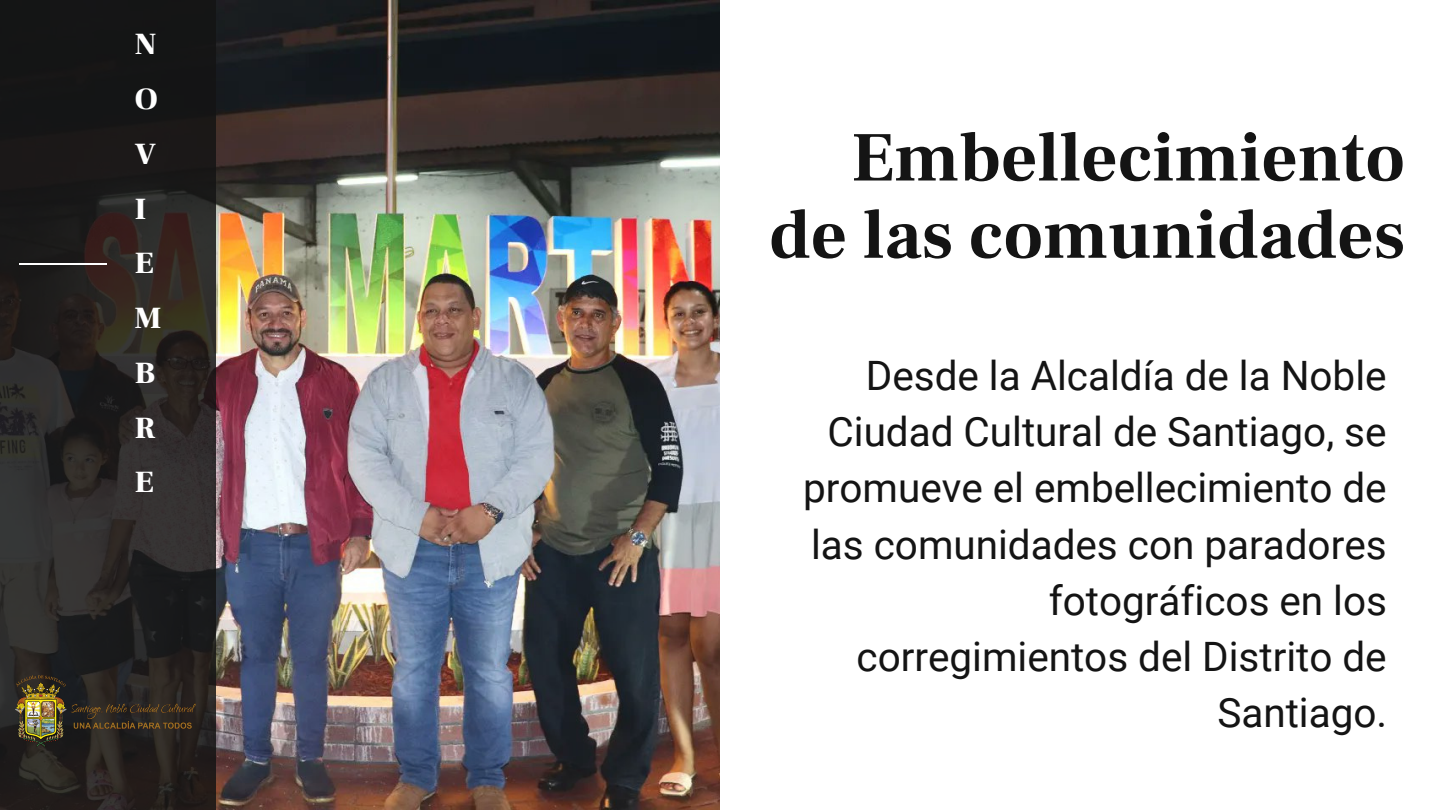
<style>
.page{position:relative;width:1440px;height:810px;background:#fff}
.page>*{position:absolute;margin:0;border:0;box-sizing:border-box;transform-origin:0 0}
.t1{font:700 70.3px/77.2px "Frank Ruhl Libre";color:#141414;text-align:right}
.t2{font:40.5px/56.2px "Roboto";color:#141414;text-align:right}
.t3{font:900 30.8px/54.8px "Frank Ruhl Libre";color:#fff}
</style>
<div class="page">
<img style="left:215px;top:0;width:505px;height:810px">
<svg style="left:0;top:0;width:215px;height:810px;background:#242120"></svg>
<hr style="left:19px;top:263px;width:88px;height:2px;background:#fff">
<img style="left:16px;top:676px;width:180px;height:71px">
<p class="t3" style="left:135px;top:17px;width:28px">N<br>O<br>V<br>I<br>E<br>M<br>B<br>R<br>E</p>
<h1 class="t1" style="left:769px;top:120px;width:637px">Embellecimiento de las comunidades</h1>
<p class="t2" style="left:803px;top:348px;width:586px">Desde la Alcaldía de la Noble<br>Ciudad Cultural de Santiago, se promueve el embellecimiento de las comunidades con paradores fotográficos en los corregimientos del Distrito de<br>Santiago.</p>
</div>
